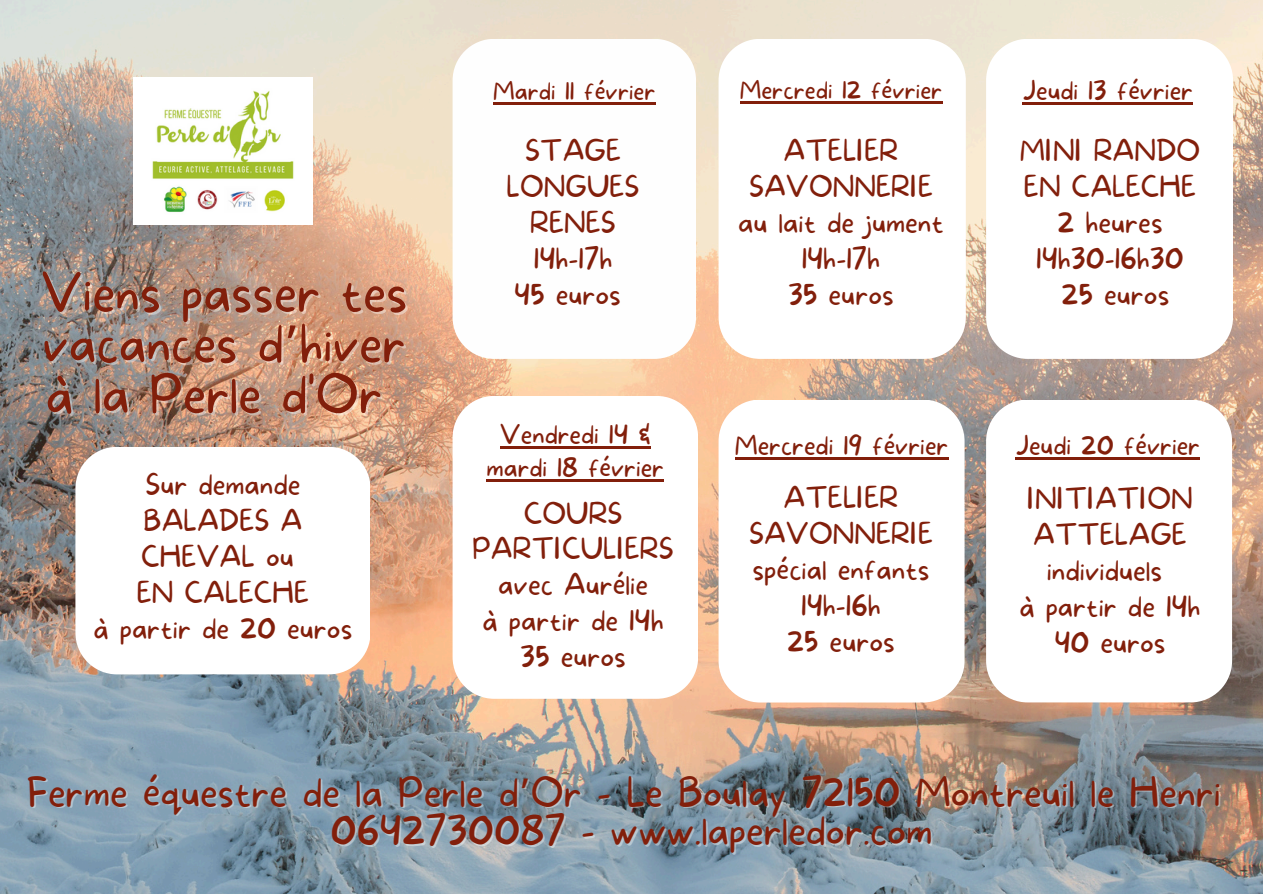
<style>
.page{position:relative;width:1263px;height:894px;background:#fff}
.page>*{position:absolute;margin:0;border:0;box-sizing:border-box;transform-origin:0 0}
.t1{font:100 51px/50.7px "More Sugar";color:#821f0b;text-align:justify}
.t2{font:100 39px/38.2px "More Sugar";color:#821f0b;text-align:center}
.t3{font:100 28.05px/35.8px "More Sugar";color:#821f0b;text-align:center}
.t4{font:100 25.5px/32.7px "More Sugar";color:#821f0b;text-align:center}
.t5{font:100 24px "More Sugar";color:#821f0b}
.s1{font-family:"Noto Sans Gurmukhi";font-weight:400}
</style>
<div class="page">
<img style="left:0;top:0;width:1263px;height:893px">
<div style="left:453px;top:396px;width:245px;height:302px;background:#fff;border-radius:42px"></div>
<div style="left:718px;top:399px;width:246px;height:303px;background:#fff;border-radius:42px"></div>
<div style="left:986px;top:399px;width:246px;height:303px;background:#fff;border-radius:42px"></div>
<div style="left:453px;top:39px;width:243px;height:319px;background:#fefefe;border-radius:42px"></div>
<div style="left:718px;top:39px;width:248px;height:319px;background:#fff;border-radius:42px"></div>
<div style="left:986px;top:39px;width:247px;height:320px;background:#fff;border-radius:42px"></div>
<img style="left:133px;top:78px;width:179px;height:146px">
<hr style="left:493px;top:102px;width:163px;height:2px;background:#821f0b">
<hr style="left:1016px;top:457px;width:184px;height:2px;background:#821f0b">
<hr style="left:735px;top:457px;width:213px;height:2px;background:#821f0b">
<hr style="left:500px;top:446px;width:151px;height:2px;background:#821f0b">
<hr style="left:487px;top:479px;width:177px;height:2px;background:#821f0b">
<hr style="left:740px;top:101px;width:202px;height:2px;background:#821f0b">
<div style="left:75px;top:446px;width:295px;height:228px;background:#fff;border-radius:42px"></div>
<hr style="left:1023px;top:102px;width:170px;height:2px;background:#821f0b">
<h1 class="t1" style="left:41px;top:270px;width:368px">Viens passer tes vacances d<span class="s1">’</span>hiver à la Perle d'Or</h1>
<h3 class="t3" style="left:93px;top:467px;width:261px">Sur demande<br>BALADES A<br>CHEVAL ou<br>EN CALECHE<br>à partir de 20 euros</h3>
<p class="t5" style="left:493px;top:77px;width:164px">Mardi 11 février</p>
<h3 class="t3" style="left:507px;top:134px;width:135px">STAGE<br>LONGUES<br>RENES<br>14h-17h<br>45 euros</h3>
<p class="t4" style="left:487px;top:419px;width:179px">Vendredi 14 &amp; mardi 18 février</p>
<h3 class="t3" style="left:472px;top:496px;width:203px">COURS<br>PARTICULIERS avec Aurélie<br>à partir de 14h<br>35 euros</h3>
<h3 class="t5" style="left:740px;top:76px;width:204px">Mercredi 12 février</h3>
<h3 class="t3" style="left:738px;top:134px;width:207px">ATELIER<br>SAVONNERIE au lait de jument<br>14h-17h<br>35 euros</h3>
<h3 class="t4" style="left:1023px;top:75px;width:172px">Jeudi 13 février</h3>
<h3 class="t3" style="left:1020px;top:134px;width:182px">MINI RANDO<br>EN CALECHE<br>2 heures<br>14h30-16h30<br>25 euros</h3>
<h3 class="t4" style="left:735px;top:430px;width:215px">Mercredi 19 février</h3>
<p class="t4" style="left:1016px;top:430px;width:186px">Jeudi 20 février</p>
<p class="t3" style="left:749px;top:480px;width:186px">ATELIER<br>SAVONNERIE spécial enfants<br>14h-16h<br>25 euros</p>
<h3 class="t3" style="left:1019px;top:482px;width:183px">INITIATION<br>ATTELAGE individuels<br>à partir de 14h<br>40 euros</h3>
<h2 class="t2" style="left:27px;top:774px;width:1196px">Ferme équestre de la Perle d<span class="s1">’</span>Or - Le Boulay 72150 Montreuil le Henri<br>0642730087 - www.laperledor.com</h2>
</div>
